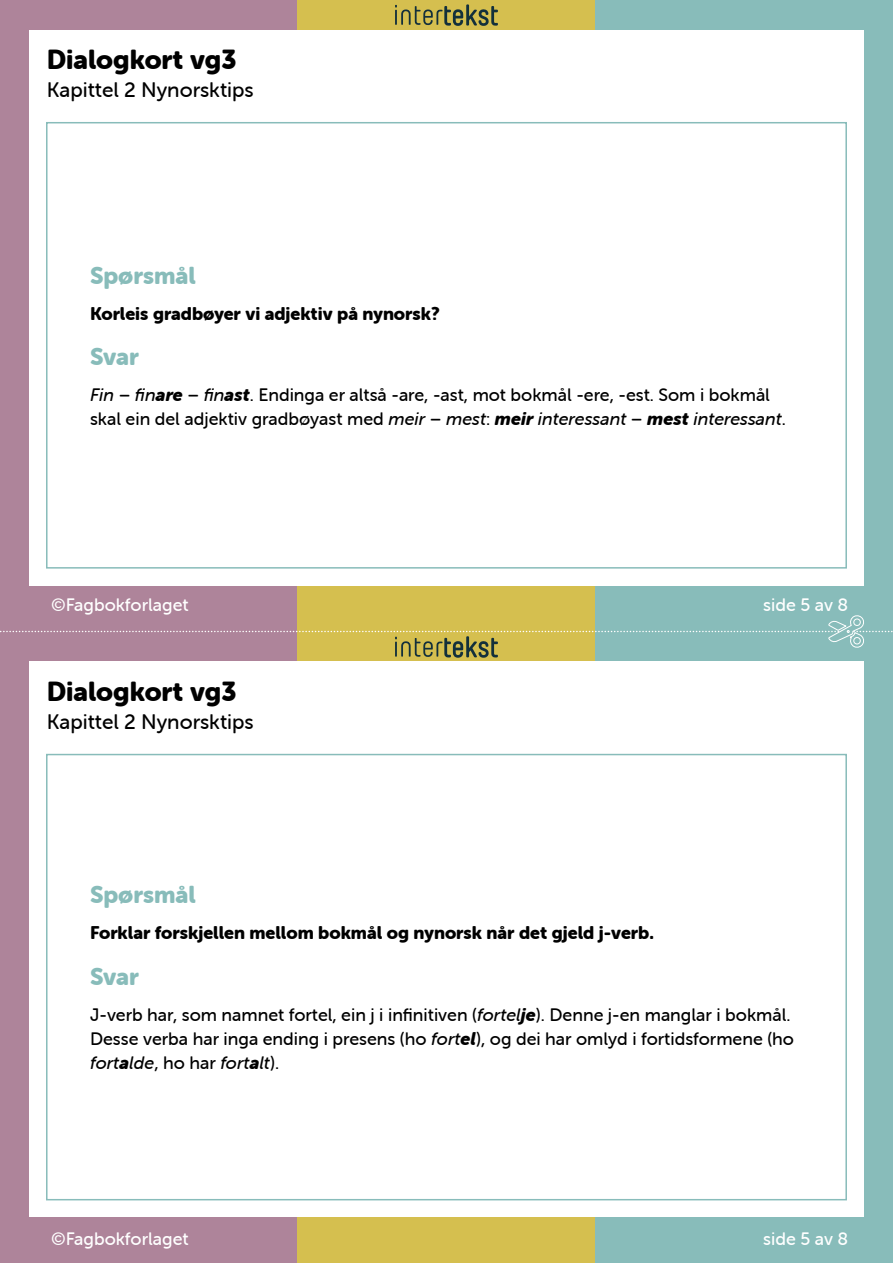
<style>
.page{position:relative;width:893px;height:1263px;background:#fff}
.page>*{position:absolute;margin:0;border:0;box-sizing:border-box;transform-origin:0 0}
.t1{font:27px "Museo Sans Rounded 900";color:#000}
.Card_Heading{font:24px "Museo Sans Rounded 900";color:#88bcba}
.t2{font:21px "Museo Sans Rounded 500";color:#000}
.Svar{font:18px/24px "Museo Sans Rounded 500";color:#000}
.Sporsmal{font:18px "Museo Sans Rounded 900";color:#000}
.Sporsmal-2{font:18px "Museo Sans Rounded 500";color:#fff}
.s1{font-style:italic}
.s2{font-family:"Museo Sans Rounded 900";font-style:italic}
</style>
<div class="page">
<div style="left:0;top:0;width:298px;height:632px;background:#ae849a"></div>
<div style="left:0;top:632px;width:298px;height:631px;background:#ae849a"></div>
<div style="left:298px;top:0;width:297px;height:632px;background:#d5bf4f"></div>
<div style="left:298px;top:632px;width:297px;height:631px;background:#d5bf4f"></div>
<div style="left:595px;top:0;width:298px;height:632px;background:#88bcba"></div>
<div style="left:595px;top:632px;width:298px;height:631px;background:#88bcba"></div>
<svg style="left:395px;top:4px;width:103px;height:22px"></svg>
<svg style="left:0;top:615px;width:893px;height:43px"></svg>
<div style="left:29px;top:30px;width:835px;height:555px;background:#fff"></div>
<div style="left:29px;top:662px;width:835px;height:555px;background:#fff"></div>
<div style="left:46px;top:122px;width:801px;height:447px;border:2px solid #88bcba"></div>
<div style="left:46px;top:754px;width:801px;height:446px;border:2px solid #88bcba"></div>
<h1 class="t1" style="left:47px;top:44px;width:191px">Dialogkort vg3</h1>
<p class="t2" style="left:47px;top:78px;width:209px">Kapittel 2 Nynorsktips</p>
<p class="Card_Heading" style="left:90px;top:262px;width:107px">Spørsmål</p>
<p class="Sporsmal" style="left:90px;top:303px;width:351px">Korleis gradbøyer vi adjektiv på nynorsk?</p>
<p class="Card_Heading" style="left:90px;top:343px;width:50px">Svar</p>
<p class="Svar" style="left:90px;top:383px;width:697px"><span class="s1">Fin</span> – <span class="s1">fin</span><span class="s2">are</span> – <span class="s1">fin</span><span class="s2">ast</span>. Endinga er altså -are, -ast, mot bokmål -ere, -est. Som i bokmål skal ein del adjektiv gradbøyast med <span class="s1">meir</span> – <span class="s1">mest</span>: <span class="s2">meir</span> <span class="s1">interessant</span> – <span class="s2">mest</span> <span class="s1">interessant</span>.</p>
<p class="Sporsmal-2" style="left:51px;top:595px;width:139px">©Fagbokforlaget</p>
<p class="Sporsmal-2" style="left:763px;top:595px;width:87px">side 5 av 8</p>
<h1 class="t1" style="left:47px;top:676px;width:191px">Dialogkort vg3</h1>
<p class="t2" style="left:47px;top:710px;width:209px">Kapittel 2 Nynorsktips</p>
<p class="Card_Heading" style="left:90px;top:881px;width:107px">Spørsmål</p>
<p class="Sporsmal" style="left:90px;top:923px;width:565px">Forklar forskjellen mellom bokmål og nynorsk når det gjeld j-verb.</p>
<p class="Card_Heading" style="left:90px;top:963px;width:50px">Svar</p>
<p class="Svar" style="left:90px;top:1003px;width:706px">J-verb har, som namnet fortel, ein j i infinitiven (<span class="s1">fortel</span><span class="s2">je</span>). Denne j-en manglar i bokmål.<br>Desse verba har inga ending i presens (ho <span class="s1">fort</span><span class="s2">el</span>), og dei har omlyd i fortidsformene (ho <span class="s1">fort</span><span class="s2">a</span><span class="s1">lde</span>, ho har <span class="s1">fort</span><span class="s2">a</span><span class="s1">lt</span>).</p>
<p class="Sporsmal-2" style="left:51px;top:1228px;width:139px">©Fagbokforlaget</p>
<p class="Sporsmal-2" style="left:763px;top:1228px;width:87px">side 5 av 8</p>
</div>
